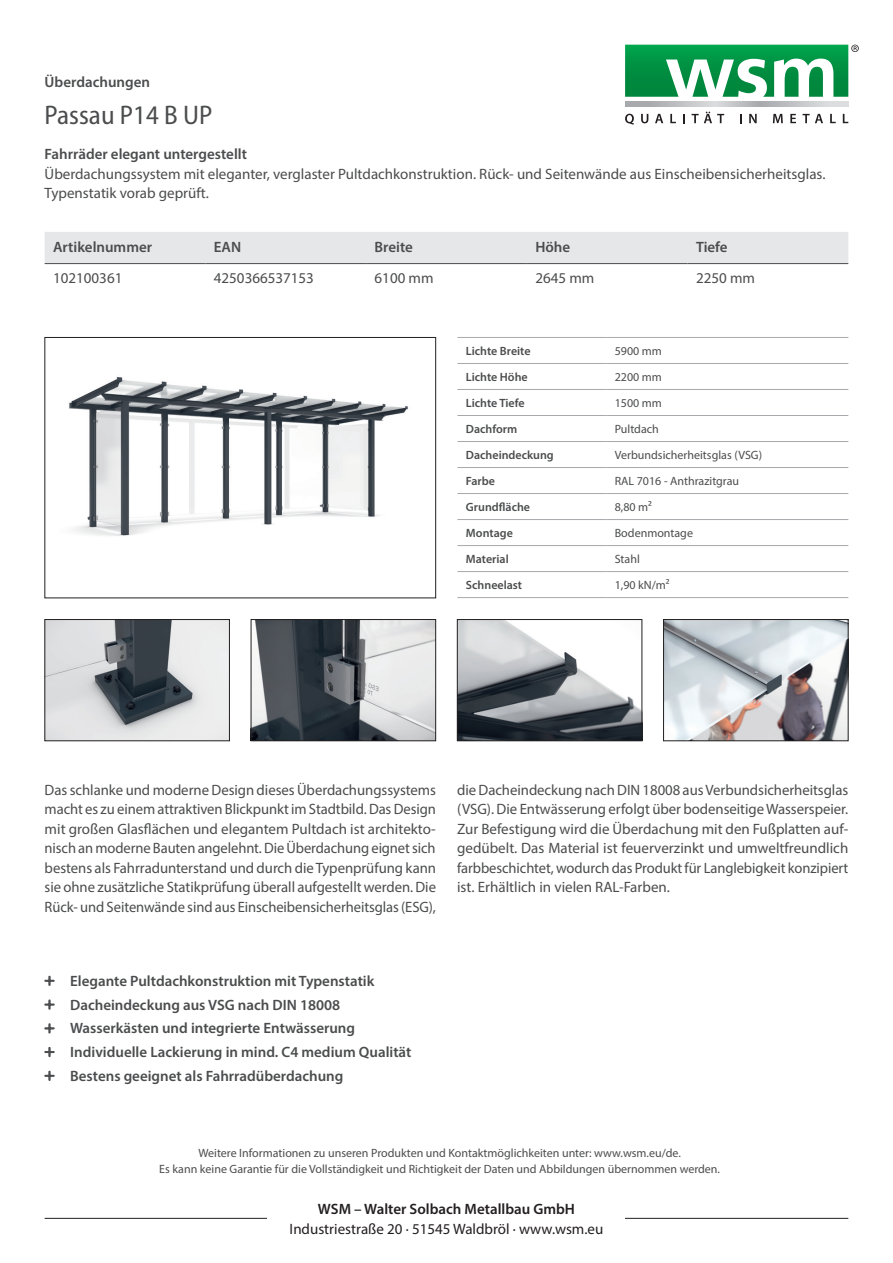
<style>
.page{position:relative;width:893px;height:1263px;background:#fff}
.page>*{position:absolute;margin:0;border:0;box-sizing:border-box;transform-origin:0 0}
.t1{font:semi-condensed 27px "Myriad Pro";color:#4b4c4d}
.t2{font:15px/19.5px "Myriad Pro";color:#4b4c4d;text-align:justify}
.t3{font:600 15px/23.7px "Myriad Pro";color:#4b4c4d}
.t4{font:15px "Myriad Pro";color:#231f20}
.t5{font:600 15px "Myriad Pro";color:#231f20}
.t6{font:12px/16.5px "Myriad Pro";color:#4b4c4d;text-align:center}
.t7{font:600 12px "Myriad Pro";color:#4b4c4d}
</style>
<div class="page">
<img style="left:69px;top:376px;width:339px;height:160px">
<div style="left:45px;top:337px;width:391px;height:261px;border:1px solid #231f20"></div>
<img style="left:47px;top:621px;width:181px;height:118px">
<div style="left:45px;top:619px;width:185px;height:122px;border:1px solid #231f20"></div>
<img style="left:253px;top:621px;width:181px;height:118px">
<div style="left:251px;top:619px;width:185px;height:122px;border:1px solid #231f20"></div>
<img style="left:665px;top:621px;width:181px;height:118px">
<div style="left:663px;top:619px;width:185px;height:122px;border:1px solid #231f20"></div>
<img style="left:459px;top:621px;width:181px;height:118px">
<div style="left:457px;top:619px;width:185px;height:122px;border:1px solid #231f20"></div>
<div style="left:45px;top:232px;width:803px;height:31px;background:#e6e7e9"></div>
<hr style="left:45px;top:263px;width:160px;height:1px;background:#4b4c4d">
<hr style="left:205px;top:263px;width:161px;height:1px;background:#4b4c4d">
<hr style="left:366px;top:263px;width:161px;height:1px;background:#4b4c4d">
<hr style="left:527px;top:263px;width:161px;height:1px;background:#4b4c4d">
<hr style="left:688px;top:263px;width:160px;height:1px;background:#4b4c4d">
<hr style="left:457px;top:337px;width:149px;height:1px;background:#a8a9ad">
<hr style="left:606px;top:337px;width:242px;height:1px;background:#a8a9ad">
<hr style="left:457px;top:363px;width:149px;height:1px;background:#a8a9ad">
<hr style="left:606px;top:363px;width:242px;height:1px;background:#a8a9ad">
<hr style="left:457px;top:389px;width:149px;height:1px;background:#a8a9ad">
<hr style="left:606px;top:389px;width:242px;height:1px;background:#a8a9ad">
<hr style="left:457px;top:415px;width:149px;height:1px;background:#a8a9ad">
<hr style="left:606px;top:415px;width:242px;height:1px;background:#a8a9ad">
<hr style="left:457px;top:441px;width:149px;height:1px;background:#a8a9ad">
<hr style="left:606px;top:441px;width:242px;height:1px;background:#a8a9ad">
<hr style="left:457px;top:467px;width:149px;height:1px;background:#a8a9ad">
<hr style="left:606px;top:467px;width:242px;height:1px;background:#a8a9ad">
<hr style="left:457px;top:493px;width:149px;height:1px;background:#a8a9ad">
<hr style="left:606px;top:493px;width:242px;height:1px;background:#a8a9ad">
<hr style="left:457px;top:519px;width:149px;height:1px;background:#a8a9ad">
<hr style="left:606px;top:519px;width:242px;height:1px;background:#a8a9ad">
<hr style="left:457px;top:545px;width:149px;height:1px;background:#a8a9ad">
<hr style="left:606px;top:545px;width:242px;height:1px;background:#a8a9ad">
<hr style="left:457px;top:571px;width:149px;height:1px;background:#a8a9ad">
<hr style="left:606px;top:571px;width:242px;height:1px;background:#a8a9ad">
<hr style="left:457px;top:597px;width:149px;height:1px;background:#a8a9ad">
<hr style="left:606px;top:597px;width:242px;height:1px;background:#a8a9ad">
<hr style="left:45px;top:1218px;width:803px;height:1px;background:#231f20">
<svg style="left:625px;top:114px;width:9px;height:11px"></svg>
<svg style="left:641px;top:114px;width:7px;height:9px"></svg>
<svg style="left:655px;top:114px;width:8px;height:9px"></svg>
<svg style="left:670px;top:114px;width:6px;height:9px"></svg>
<svg style="left:683px;top:114px;width:2px;height:9px"></svg>
<svg style="left:692px;top:112px;width:32px;height:11px"></svg>
<svg style="left:749px;top:114px;width:8px;height:9px"></svg>
<svg style="left:773px;top:114px;width:10px;height:9px"></svg>
<svg style="left:790px;top:114px;width:6px;height:9px"></svg>
<svg style="left:803px;top:114px;width:20px;height:9px"></svg>
<svg style="left:830px;top:114px;width:6px;height:9px"></svg>
<svg style="left:843px;top:114px;width:5px;height:9px"></svg>
<hr style="left:625px;top:106px;width:223px;height:1px;background:#636366">
<svg style="left:625px;top:102px;width:223px;height:4px"></svg>
<svg style="left:625px;top:45px;width:234px;height:52px"></svg>
<div style="left:268px;top:1203px;width:357px;height:30px;background:#fff"></div>
<p class="t3" style="left:45px;top:70px;width:107px">Überdachungen</p>
<h1 class="t1" style="left:45px;top:99px;width:169px">Passau P14 B UP</h1>
<p class="t3" style="left:45px;top:142px;width:204px">Fahrräder elegant untergestellt</p>
<p class="t2" style="left:45px;top:164px;width:782px">Überdachungssystem mit eleganter, verglaster Pultdachkonstruktion. Rück- und Seitenwände aus Einscheibensicherheitsglas.<br>Typenstatik vorab geprüft.</p>
<p class="t3" style="left:53px;top:234px;width:101px">Artikelnummer</p>
<p class="t3" style="left:214px;top:234px;width:29px">EAN</p>
<p class="t3" style="left:375px;top:234px;width:40px">Breite</p>
<p class="t3" style="left:535px;top:234px;width:36px">Höhe</p>
<p class="t3" style="left:696px;top:234px;width:33px">Tiefe</p>
<p class="t2" style="left:53px;top:268px;width:71px">102100361</p>
<p class="t2" style="left:214px;top:268px;width:102px">4250366537153</p>
<p class="t2" style="left:375px;top:268px;width:60px">6100 mm</p>
<p class="t2" style="left:535px;top:268px;width:60px">2645 mm</p>
<p class="t2" style="left:696px;top:268px;width:60px">2250 mm</p>
<p class="t7" style="left:466px;top:343px;width:66px">Lichte Breite</p>
<p class="t6" style="left:615px;top:342px;width:49px">5900 mm</p>
<p class="t7" style="left:466px;top:369px;width:63px">Lichte Höhe</p>
<p class="t6" style="left:615px;top:368px;width:49px">2200 mm</p>
<p class="t7" style="left:466px;top:395px;width:60px">Lichte Tiefe</p>
<p class="t6" style="left:615px;top:394px;width:49px">1500 mm</p>
<p class="t7" style="left:466px;top:421px;width:53px">Dachform</p>
<p class="t6" style="left:615px;top:420px;width:46px">Pultdach</p>
<p class="t7" style="left:466px;top:447px;width:89px">Dacheindeckung</p>
<p class="t6" style="left:615px;top:446px;width:149px">Verbundsicherheitsglas (VSG)</p>
<p class="t7" style="left:466px;top:473px;width:31px">Farbe</p>
<p class="t6" style="left:615px;top:472px;width:126px">RAL 7016 - Anthrazitgrau</p>
<p class="t7" style="left:466px;top:499px;width:66px">Grundfläche</p>
<p class="t6" style="left:615px;top:498px;width:39px">8,80 m²</p>
<p class="t7" style="left:466px;top:525px;width:48px">Montage</p>
<p class="t6" style="left:615px;top:524px;width:80px">Bodenmontage</p>
<p class="t7" style="left:466px;top:551px;width:44px">Material</p>
<p class="t6" style="left:615px;top:550px;width:27px">Stahl</p>
<p class="t7" style="left:466px;top:577px;width:58px">Schneelast</p>
<p class="t6" style="left:615px;top:577px;width:56px">1,90 kN/m²</p>
<p class="t2" style="left:45px;top:780px;width:393px">Das schlanke und moderne Design dieses Überdachungssystems macht es zu einem attraktiven Blickpunkt im Stadtbild. Das Design mit großen Glasflächen und elegantem Pultdach ist architekto&shy;nisch an moderne Bauten angelehnt. Die Überdachung eignet sich bestens als Fahrradunterstand und durch die Typenprüfung kann sie ohne zusätzliche Statikprüfung überall aufgestellt werden. Die Rück- und Seitenwände sind aus Einscheibensicherheitsglas (ESG),</p>
<p class="t2" style="left:457px;top:780px;width:393px">die Dacheindeckung nach DIN 18008 aus Verbundsicherheitsglas (VSG). Die Entwässerung erfolgt über bodenseitige Wasserspeier.<br>Zur Befestigung wird die Überdachung mit den Fußplatten auf&shy;gedübelt. Das Material ist feuerverzinkt und umweltfreundlich farbbeschichtet, wodurch das Produkt für Langlebigkeit konzipiert ist. Erhältlich in vielen RAL-Farben.</p>
<p class="t3" style="left:70px;top:968px;width:343px">Elegante Pultdachkonstruktion mit Typenstatik Dacheindeckung aus VSG nach DIN 18008<br>Wasserkästen und integrierte Entwässerung Individuelle Lackierung in mind. C4 medium Qualität Bestens geeignet als Fahrradüberdachung</p>
<p class="t6" style="left:159px;top:1144px;width:562px">Weitere Informationen zu unseren Produkten und Kontaktmöglichkeiten unter: www.wsm.eu/de.<br>Es kann keine Garantie für die Vollständigkeit und Richtigkeit der Daten und Abbildungen übernommen werden.</p>
<p class="t5" style="left:318px;top:1199px;width:259px">WSM – Walter Solbach Metallbau GmbH</p>
<p class="t4" style="left:290px;top:1219px;width:315px">Industriestraße 20 · 51545 Waldbröl · www.wsm.eu</p>
</div>
